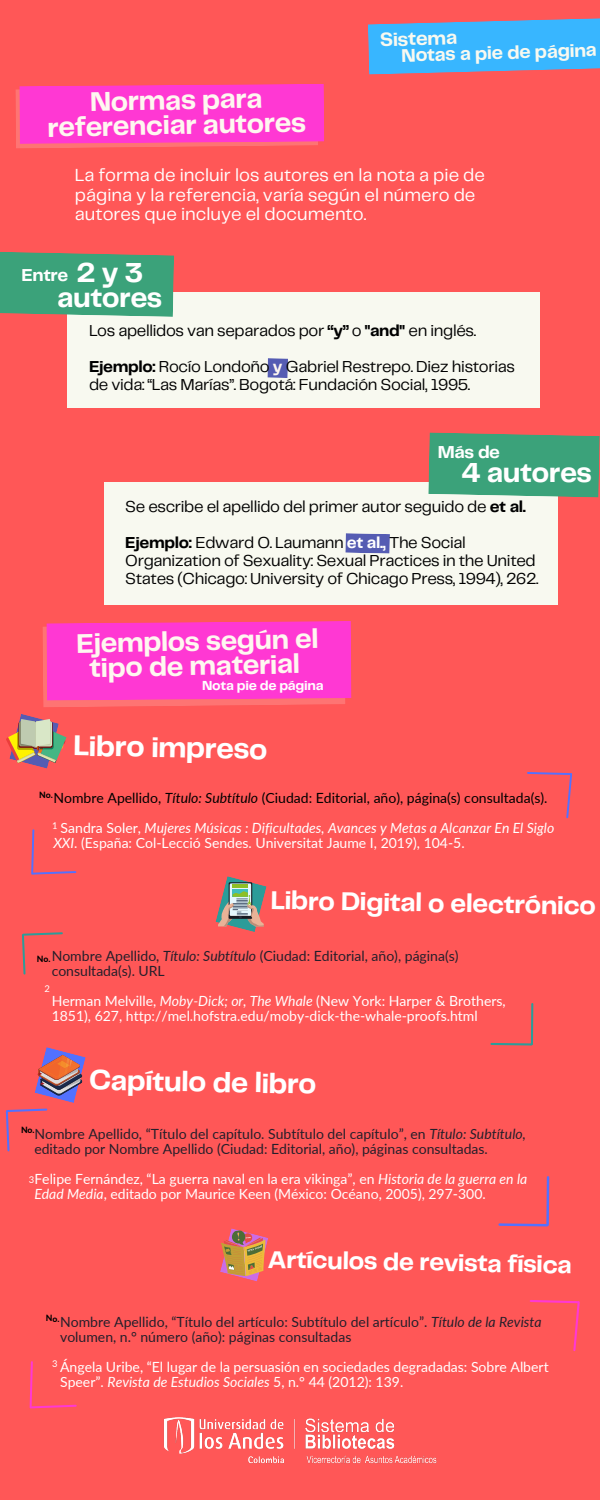
<style>
.page{position:relative;width:600px;height:1500px;background:#ff5757}
.page>*{position:absolute;margin:0;border:0;box-sizing:border-box;transform-origin:0 0}
.t1{font:700 29.7px "Telegraf";color:#fff}
.t2{font:700 29px "Telegraf";color:#fff}
.t3{font:700 28.6px "Telegraf";letter-spacing:-.02em;color:#fff}
.t4{font:700 28.1px/24.8px "Telegraf";color:#fef7f0;text-align:center}
.t5{font:700 26.7px "Telegraf";color:#fff}
.t6{font:700 25.3px "Telegraf";color:#fff}
.t7{font:700 19.8px "Telegraf";color:#f8f9f0}
.t8{font:700 19.1px "Telegraf";color:#f8f9f0}
.t9{font:18.2px/19.5px "Telegraf";color:#fff}
.t10{font:700 18px "Telegraf";letter-spacing:-.02em;color:#fff}
.t11{font:16.5px/18px "Telegraf";letter-spacing:-.02em;color:#000}
.t12{font:14px/15px "Lato";color:#fff}
.t13{font:14px/15px "Lato";color:#251f2b}
.t14{font:14px "Lato";color:#000}
.t15{font:700 13.6px "Telegraf";letter-spacing:-.02em;color:#fff}
.t16{font:9.4px "Lato";color:#fff}
.t17{font:800 8.6px "Lato";letter-spacing:-.01em;color:#000}
.s1{font-weight:700}
.s2{font-weight:700;color:#fef7f0}
.s3{font-weight:700;color:#fff}
.s4{font-style:italic}
</style>
<div class="page">
<svg style="left:15px;top:84px;width:309px;height:64px"></svg>
<svg style="left:368px;top:18px;width:232px;height:57px"></svg>
<div style="left:67px;top:292px;width:473px;height:116px;background:#f8f9f0"></div>
<div style="left:0;top:252px;width:174px;height:65px;background:#3ba27a"></div>
<svg style="left:267px;top:358px;width:21px;height:20px"></svg>
<div style="left:104px;top:482px;width:454px;height:123px;background:#f8f9f0"></div>
<svg style="left:428px;top:432px;width:172px;height:66px"></svg>
<svg style="left:345px;top:533px;width:45px;height:21px"></svg>
<svg style="left:6px;top:714px;width:60px;height:55px"></svg>
<svg style="left:527px;top:772px;width:46px;height:47px"></svg>
<svg style="left:31px;top:829px;width:46px;height:46px"></svg>
<svg style="left:216px;top:876px;width:51px;height:56px"></svg>
<svg style="left:22px;top:932px;width:41px;height:43px"></svg>
<svg style="left:490px;top:1003px;width:44px;height:43px"></svg>
<svg style="left:5px;top:1047px;width:81px;height:105px"></svg>
<svg style="left:498px;top:1176px;width:52px;height:51px"></svg>
<svg style="left:43px;top:621px;width:308px;height:86px"></svg>
<svg style="left:220px;top:1228px;width:48px;height:54px"></svg>
<svg style="left:529px;top:1300px;width:51px;height:52px"></svg>
<svg style="left:29px;top:1361px;width:48px;height:48px"></svg>
<img style="left:163px;top:1417px;width:274px;height:47px">
<p class="t4" style="left:47px;top:91px;width:261px;rotate:-1deg">Normas para referenciar autores</p>
<p class="t7" style="left:380px;top:31px;width:79px;rotate:-2deg">Sistema</p>
<p class="t8" style="left:401px;top:48px;width:197px;rotate:-2deg">Notas a pie de página</p>
<p class="t9" style="left:75px;top:166px;width:412px">La forma de incluir los autores en la nota a pie de página y la referencia, varía según el número de autores que incluye el documento.</p>
<p class="t3" style="left:76px;top:260px;width:69px">2y3</p>
<p class="t3" style="left:57px;top:286px;width:107px">autores</p>
<p class="t11" style="left:89px;top:322px;width:389px">Los apellidos van separados por <span class="s1">“y”</span> o <span class="s1">"and"</span> en inglés.</p>
<p class="t11" style="left:89px;top:358px;width:428px"><span class="s1">Ejemplo:</span> Rocío Londoño <span class="s2">y</span> Gabriel Restrepo. Diez historias de vida: “Las Marías”. Bogotá: Fundación Social, 1995.</p>
<p class="t10" style="left:22px;top:268px;width:48px">Entre</p>
<p class="t10" style="left:438px;top:444px;width:64px">Más de</p>
<p class="t3" style="left:461px;top:461px;width:132px">4 autores</p>
<p class="t11" style="left:125px;top:498px;width:402px">Se escribe el apellido del primer autor seguido de <span class="s1">et al.</span></p>
<p class="t11" style="left:125px;top:534px;width:415px"><span class="s1">Ejemplo:</span> Edward O. Laumann <span class="s3">et al.,</span> The Social<br>Organization of Sexuality: Sexual Practices in the United<br>States (Chicago: University of Chicago Press, 1994), 262.</p>
<p class="t4" style="left:76px;top:632px;width:244px;rotate:-1deg">Ejemplos según el tipo de material</p>
<p class="t15" style="left:202px;top:679px;width:123px">Nota pie de página</p>
<p class="t1" style="left:74px;top:733px;width:196px;rotate:1deg">Libro impreso</p>
<p class="t14" style="left:53px;top:790px;width:496px">Nombre Apellido, <span class="s4">Título: Subtítulo</span> (Ciudad: Editorial, año), página(s) consultada(s).</p>
<p class="t12" style="left:53px;top:821px;width:502px;text-indent:7px">Sandra Soler, <span class="s4">Mujeres Músicas : Dificultades, Avances y Metas a Alcanzar En El Siglo<br>XXI</span>. (España: Col-Lecció Sendes. Universitat Jaume I, 2019), 104-5.</p>
<p class="t17" style="left:39px;top:790px;width:15px">No.</p>
<p class="t16" style="left:52px;top:820px;width:7px">1</p>
<p class="t5" style="left:271px;top:889px;width:327px;rotate:1deg">Libro Digital o electrónico</p>
<p class="t13" style="left:52px;top:948px;width:408px">Nombre Apellido, <span class="s4">Título: Subtítulo</span> (Ciudad: Editorial, año), página(s) consultada(s). URL</p>
<p class="t12" style="left:52px;top:993px;width:456px">Herman Melville, <span class="s4">Moby-Dick; or, The Whale</span> (New York: Harper &amp; Brothers,<br>1851), 627, http://mel.hofstra.edu/moby-dick-the-whale-proofs.html</p>
<p class="t17" style="left:37px;top:953px;width:15px">No.</p>
<p class="t16" style="left:44px;top:983px;width:7px">2</p>
<p class="t2" style="left:89px;top:1067px;width:229px;rotate:1deg">Capítulo de libro</p>
<p class="t13" style="left:34px;top:1126px;width:493px">Nombre Apellido, “Título del capítulo. Subtítulo del capítulo”, en <span class="s4">Título: Subtítulo, </span>editado por Nombre Apellido (Ciudad: Editorial, año), páginas consultadas.</p>
<p class="t12" style="left:34px;top:1171px;width:494px">Felipe Fernández, “La guerra naval en la era vikinga”, en <span class="s4">Historia de la guerra en la<br>Edad Media</span>, editado por Maurice Keen (México: Océano, 2005), 297-300.</p>
<p class="t17" style="left:21px;top:1125px;width:15px">No.</p>
<p class="t16" style="left:29px;top:1174px;width:7px">3</p>
<p class="t6" style="left:268px;top:1248px;width:306px;rotate:1deg">Artículos de revista física</p>
<p class="t17" style="left:46px;top:1313px;width:15px">No.</p>
<p class="t16" style="left:52px;top:1358px;width:7px">3</p>
<p class="t13" style="left:60px;top:1314px;width:483px">Nombre Apellido, “Título del artículo: Subtítulo del artículo”. <span class="s4">Título de la Revista </span>volumen, n.° número (año): páginas consultadas</p>
<p class="t12" style="left:60px;top:1359px;width:490px">Ángela Uribe, “El lugar de la persuasión en sociedades degradadas: Sobre Albert<br>Speer”. <span class="s4">Revista de Estudios Sociales</span> 5, n.° 44 (2012): 139.</p>
</div>
